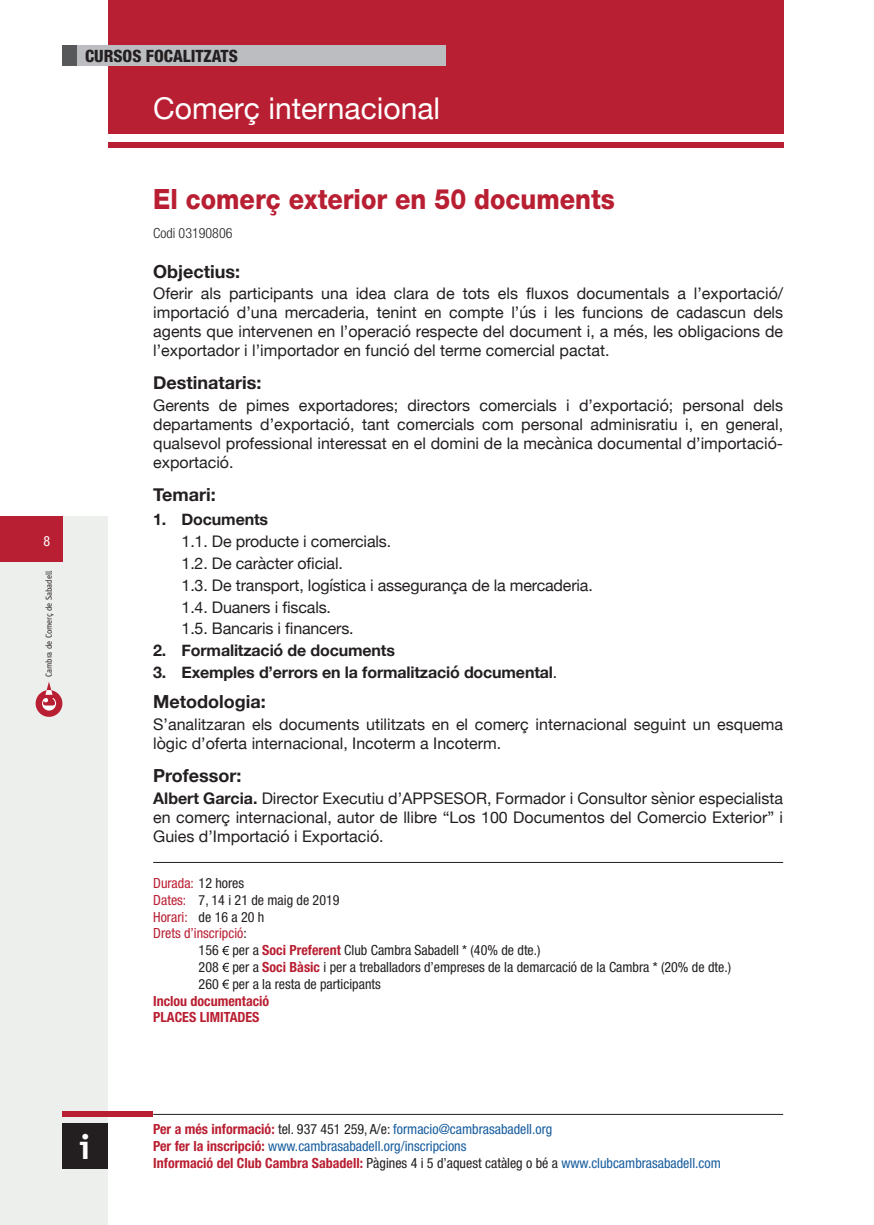
<style>
.page{position:relative;width:874px;height:1225px;background:#fff}
.page>*{position:absolute;margin:0;border:0;box-sizing:border-box;transform-origin:0 0}
.t1{font:700 34.8px "Officina Sans";color:#fff}
.CABECERA__AREA{font:30px "Helvetica Neue";color:#fff}
.Títols{font:800 28px "Helvetica Neue";color:#b91f32;scale:.9 1}
.CURS_APARTATS{font:700 18px "Helvetica Neue";color:#231f20}
.t2{font:800 condensed 17px "Helvetica Neue";color:#231f20}
.Text_normal{font:16px/19px "Helvetica Neue";color:#231f20;text-align:justify}
.Text_normal_TABULAT{font:16px "Helvetica Neue";letter-spacing:-.01em;color:#231f20}
.Text_normal_TABULAT-2{font:700 16px "Helvetica Neue";letter-spacing:-.01em;color:#231f20}
.t3{font:condensed 14px/16.8px "Helvetica Neue";color:#175d9e}
.t4{font:condensed 14px "Helvetica Neue";color:#231f20}
.t5{font:700 condensed 14px "Helvetica Neue";color:#b91f32}
.t6{font:condensed 14px "Helvetica Neue";color:#b91f32}
.Codi{font:300 condensed 14px "Helvetica Neue";color:#231f20}
.t7{font:condensed 14px "Helvetica Neue";color:#fff}
.t8{font:8.8px "Officina Sans";color:#231f20}
.s1{font-weight:400}
.s2{font-weight:700}
.s3{color:#231f20}
.s4{color:#b91f32}
.s5{font-weight:700;color:#b91f32}
</style>
<div class="page">
<div style="left:108px;top:0;width:674px;height:133px;background:#b91f32"></div>
<div style="left:62px;top:45px;width:15px;height:21px;background:#57585a"></div>
<div style="left:77px;top:45px;width:368px;height:21px;background:#bcbdc0"></div>
<div style="left:0;top:516px;width:108px;height:709px;background:#edefec"></div>
<div style="left:108px;top:142px;width:674px;height:5px;background:#b91f32"></div>
<div style="left:62px;top:1111px;width:91px;height:6px;background:#b91f32"></div>
<svg style="left:36px;top:682px;width:26px;height:35px"></svg>
<div style="left:62px;top:1123px;width:46px;height:45px;background:#231f20"></div>
<div style="left:0;top:516px;width:62px;height:45px;background:#b91f32"></div>
<hr style="left:153px;top:1114px;width:629px;height:1px;background:#231f20">
<hr style="left:153px;top:862px;width:629px;height:1px;background:#231f20">
<svg style="left:222px;top:946px;width:7px;height:9px"></svg>
<svg style="left:222px;top:962px;width:7px;height:10px"></svg>
<svg style="left:222px;top:979px;width:7px;height:9px"></svg>
<p class="t7" style="left:43px;top:533px;width:8px">8</p>
<p class="t8" style="left:44px;top:677px;width:108px;rotate:-90deg">Cambra de Comerç de Sabadell</p>
<p class="t2" style="left:85px;top:46px;width:154px">CURSOS FOCALITZATS</p>
<p class="CABECERA__AREA" style="left:153px;top:87px;width:288px">Comerç internacional</p>
<p class="Títols" style="left:153px;top:182px;width:514px">El comerç exterior en 50 documents</p>
<p class="Codi" style="left:153px;top:225px;width:81px">Codi 03190806</p>
<p class="CURS_APARTATS" style="left:153px;top:257px;width:88px">Objectius:</p>
<p class="Text_normal" style="left:153px;top:285px;width:631px">Oferir als participants una idea clara de tots els fluxos documentals a l’exportació/ importació d’una mercaderia, tenint en compte l’ús i les funcions de cadascun dels agents que intervenen en l’operació respecte del document i, a més, les obligacions de l’exportador i l’importador en funció del terme comercial pactat.</p>
<p class="CURS_APARTATS" style="left:153px;top:368px;width:110px">Destinataris:</p>
<p class="Text_normal" style="left:153px;top:396px;width:631px">Gerents de pimes exportadores; directors comercials i d’exportació; personal dels departaments d’exportació, tant comercials com personal adminisratiu i, en general, qualsevol professional interessat en el domini de la mecànica documental d’importació&shy;exportació.</p>
<p class="CURS_APARTATS" style="left:153px;top:480px;width:64px">Temari:</p>
<p class="Text_normal_TABULAT-2" style="left:153px;top:507px;width:116px">1. Documents</p>
<p class="Text_normal_TABULAT" style="left:181px;top:530px;width:211px">1.1. De producte i comercials.</p>
<p class="Text_normal_TABULAT" style="left:181px;top:551px;width:163px">1.2. De caràcter oficial.</p>
<p class="Text_normal_TABULAT" style="left:181px;top:573px;width:412px">1.3. De transport, logística i assegurança de la mercaderia.</p>
<p class="Text_normal_TABULAT" style="left:181px;top:595px;width:151px">1.4. Duaners i fiscals.</p>
<p class="Text_normal_TABULAT" style="left:181px;top:617px;width:173px">1.5. Bancaris i financers.</p>
<p class="Text_normal_TABULAT-2" style="left:153px;top:638px;width:243px">2. Formalització de documents</p>
<p class="Text_normal_TABULAT-2" style="left:153px;top:660px;width:405px">3. Exemples d’errors en la formalització documental<span class="s1">.</span></p>
<p class="CURS_APARTATS" style="left:153px;top:688px;width:114px">Metodologia:</p>
<p class="Text_normal" style="left:153px;top:716px;width:631px">S’analitzaran els documents utilitzats en el comerç internacional seguint un esquema lògic d’oferta internacional, Incoterm a Incoterm.</p>
<p class="CURS_APARTATS" style="left:153px;top:761px;width:90px">Professor:</p>
<p class="Text_normal" style="left:153px;top:789px;width:631px"><span class="s2">Albert Garcia.</span> Director Executiu d’APPSESOR, Formador i Consultor sènior especialista en comerç internacional, autor de llibre “Los 100 Documentos del Comercio Exterior” i Guies d’Importació i Exportació.</p>
<p class="t6" style="left:153px;top:875px;width:92px">Durada: <span class="s3">12 hores</span></p>
<p class="t4" style="left:153px;top:891px;width:188px"><span class="s4">Dates:</span> 7, 14 i 21 de maig de 2019</p>
<p class="t4" style="left:153px;top:908px;width:113px"><span class="s4">Horari:</span> de 16 a 20 h</p>
<p class="t6" style="left:153px;top:925px;width:95px">Drets d’inscripció<span class="s3">:</span></p>
<p class="t4" style="left:198px;top:942px;width:343px">156 per a <span class="s5">Soci Preferent</span> Club Cambra Sabadell * (40% de dte.)</p>
<p class="t4" style="left:198px;top:959px;width:533px">208 per a <span class="s5">Soci Bàsic</span> i per a treballadors d’empreses de la demarcació de la Cambra * (20% de dte.)</p>
<p class="t4" style="left:198px;top:975px;width:184px">260 per a la resta de participants</p>
<p class="t5" style="left:153px;top:992px;width:117px">Inclou documentació</p>
<p class="t5" style="left:153px;top:1009px;width:108px">PLACES LIMITADES</p>
<h1 class="t1" style="left:80px;top:1125px;width:12px">i</h1>
<p class="t3" style="left:153px;top:1120px;width:569px"><span class="s5">Per a més informació:</span> <span class="s3">tel. 937 451 259, A/e:</span> formacio@cambrasabadell.org<br><span class="s5">Per fer la inscripció:</span> www.cambrasabadell.org/inscripcions<br><span class="s5">Informació del Club Cambra Sabadell:</span> <span class="s3">Pàgines 4 i 5 d’aquest catàleg o bé a</span> www.clubcambrasabadell.com</p>
</div>
